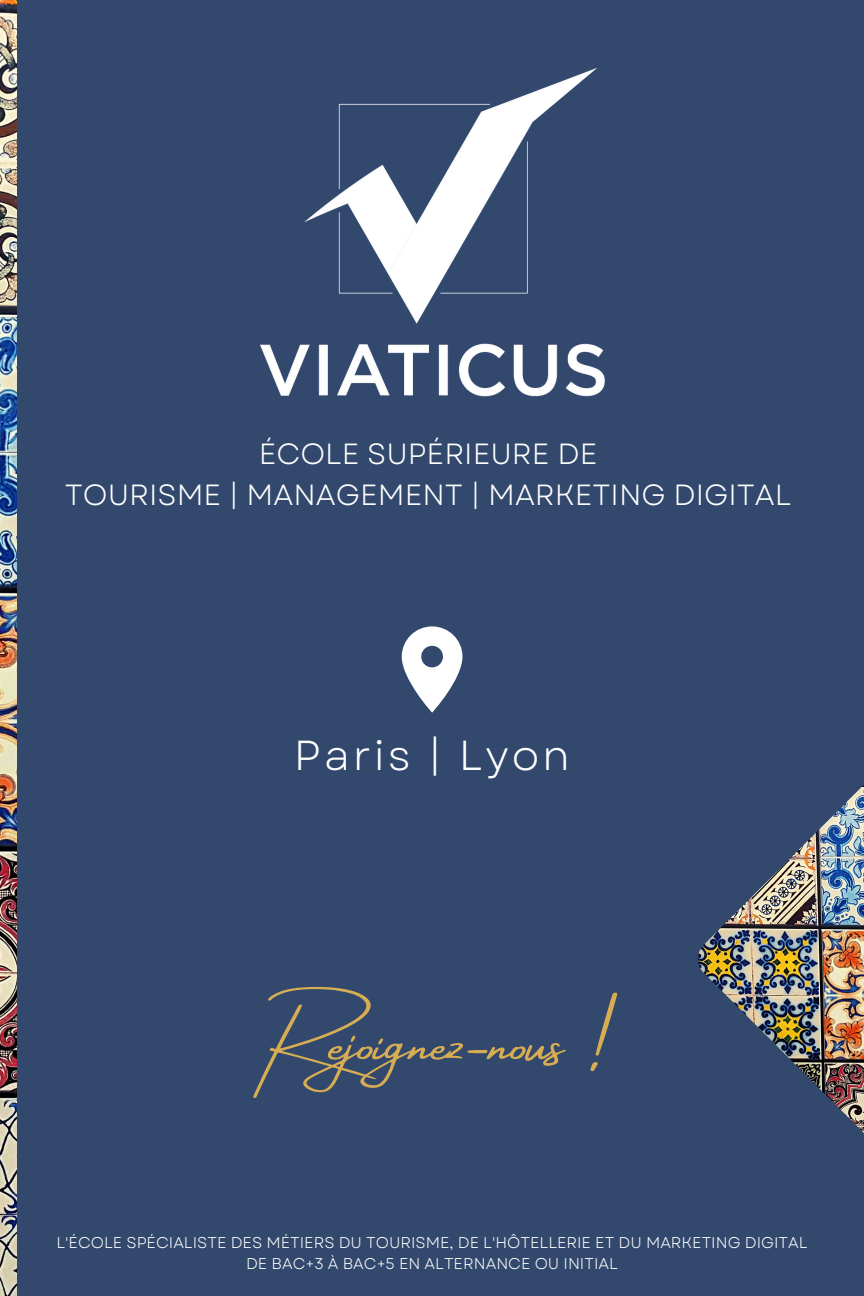
<style>
.page{position:relative;width:864px;height:1296px;background:#32486d}
.page>*{position:absolute;margin:0;border:0;box-sizing:border-box;transform-origin:0 0}
.t1{font:60.2px "Amsterdam Four";color:#d6ad53}
.t2{font:41.9px "Garet";letter-spacing:.07em;color:#fff}
.t3{font:29.2px "Garet";color:#fff}
.t4{font:15.6px "Garet";color:#fff}
</style>
<div class="page">
<img style="left:698px;top:785px;width:166px;height:348px">
<svg style="left:402px;top:626px;width:60px;height:87px"></svg>
<img style="left:260px;top:68px;width:345px;height:329px">
<img style="left:0;top:0;width:16px;height:1296px">
<p class="t3" style="left:259px;top:433px;width:340px">ÉCOLE SUPÉRIEURE DE</p>
<p class="t3" style="left:65px;top:474px;width:728px">TOURISME | MANAGEMENT | MARKETING DIGITAL</p>
<p class="t2" style="left:294px;top:725px;width:278px">Paris | Lyon</p>
<p class="t1" style="left:265px;top:1010px;width:336px">Rejoignez-nous !</p>
<p class="t4" style="left:56px;top:1232px;width:753px">L'ÉCOLE SPÉCIALISTE DES MÉTIERS DU TOURISME, DE L'HÔTELLERIE ET DU MARKETING DIGITAL</p>
<p class="t4" style="left:246px;top:1253px;width:373px">DE BAC+3 À BAC+5 EN ALTERNANCE OU INITIAL</p>
</div>
